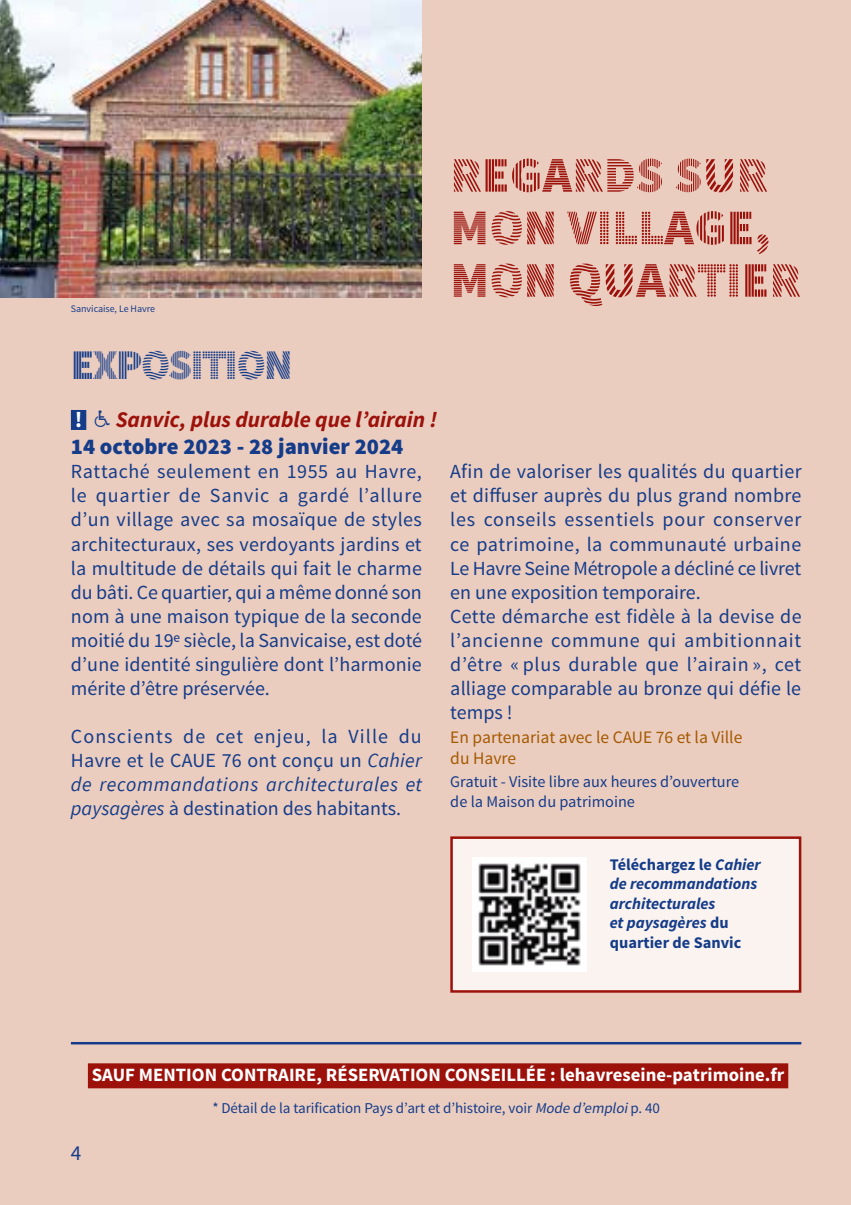
<style>
.page{position:relative;width:851px;height:1205px;background:#fff}
.page>*{position:absolute;margin:0;border:0;box-sizing:border-box;transform-origin:0 0}
.t1{font:50px/52.5px "Source Sans Pro DISPLAY";color:#9c120b}
.t2{font:42.5px "Source Sans Pro DISPLAY";letter-spacing:-.04em;color:#153c89}
.t3{font:italic 700 22.5px/27px "Source Sans Pro";color:#9c120b}
.t4{font:21.25px "Source Sans Pro";color:#153c89}
.t5{font:20px/24px "Source Sans Pro";letter-spacing:.015em;color:#153c89;text-align:justify}
.t6{font:700 18.75px "Source Sans Pro";color:#fff}
.t7{font:17.5px/21px "Source Sans Pro";color:#a55900}
.t8{font:italic 700 16.25px/19.5px "Source Sans Pro";color:#153c89}
.t9{font:16.25px/19.5px "Source Sans Pro";color:#153c89}
.t10{font:15px "Source Sans Pro";letter-spacing:-.005em;color:#153c89}
.t11{font:10px "Source Sans Pro";letter-spacing:-.005em;color:#153c89}
.s1{font-style:normal;color:#fff}
.s2{font-family:"Travelcons";font-weight:400;font-style:normal;font-size:15px;color:#153c89}
.s3{font-weight:900;font-style:normal;color:#153c89}
.s4{font-style:italic}
.s5{font-style:normal}
</style>
<div class="page">
<div style="left:0;top:0;width:850px;height:1205px;background:#ebcdc0"></div>
<div style="left:71px;top:410px;width:15px;height:20px;background:#153c89"></div>
<img style="left:0;top:0;width:422px;height:298px">
<div style="left:450px;top:836px;width:351px;height:156px;background:#faf3ef;border:2px solid #9c120b"></div>
<img style="left:472px;top:857px;width:114px;height:114px">
<hr style="left:71px;top:1042px;width:730px;height:2px;background:#153c89">
<div style="left:88px;top:1063px;width:700px;height:25px;background:#9c120b"></div>
<p class="t11" style="left:71px;top:303px;width:86px">Sanvicaise, Le Havre</p>
<h1 class="t1" style="left:450px;top:150px;width:321px">REGARDS SUR<br>MON VILLAGE,</h1>
<h1 class="t1" style="left:450px;top:255px;width:352px">MON QUARTIER</h1>
<h2 class="t2" style="left:71px;top:343px;width:223px">EXPOSITION</h2>
<p class="t3" style="left:71px;top:406px;width:368px"><span class="s1">!</span> <span class="s2">E</span> Sanvic, plus durable que l’airain !<br><span class="s3">14 octobre 2023 - 28 janvier 2024</span></p>
<p class="t5" style="left:71px;top:460px;width:352px">Rattaché seulement en 1955 au Havre, le quartier de Sanvic a gardé l’allure d’un village avec sa mosaïque de styles architecturaux, ses verdoyants jardins et la multitude de détails qui fait le charme du bâti. Ce quartier, qui a même donné son nom à une maison typique de la seconde moitié du 19ᵉ siècle, la Sanvicaise, est doté d’une identité singulière dont l’harmonie mérite d’être préservée.</p>
<p class="t5" style="left:71px;top:724px;width:352px">Conscients de cet enjeu, la Ville du Havre et le CAUE 76 ont conçu un <span class="s4">Cahier de recommandations architecturales et paysagères</span> à destination des habitants.</p>
<p class="t5" style="left:450px;top:460px;width:353px;text-align:left">Afin de valoriser les qualités du quartier et diffuser auprès du plus grand nombre les conseils essentiels pour conserver ce patrimoine, la communauté urbaine Le Havre Seine Métropole a décliné ce livret en une exposition temporaire.<br>Cette démarche est fidèle à la devise de l’ancienne commune qui ambitionnait d’être « plus durable que l’airain », cet alliage comparable au bronze qui défie le temps !</p>
<p class="t7" style="left:450px;top:727px;width:293px">En partenariat avec le CAUE 76 et la Ville du Havre</p>
<p class="t9" style="left:450px;top:772px;width:290px">Gratuit - Visite libre aux heures d’ouverture de la Maison du patrimoine</p>
<p class="t8" style="left:609px;top:854px;width:152px"><span class="s5">Téléchargez le</span> Cahier de recommandations architecturales<br>et paysagères <span class="s5">du quartier de Sanvic</span></p>
<p class="t6" style="left:92px;top:1062px;width:694px">SAUF MENTION CONTRAIRE, RÉSERVATION CONSEILLÉE : lehavreseine-patrimoine.fr</p>
<p class="t4" style="left:71px;top:1140px;width:12px">4</p>
<p class="t10" style="left:212px;top:1099px;width:449px">* Détail de la tarification Pays d’art et d’histoire, voir <span class="s4">Mode d’emploi</span>p. 40</p>
</div>
